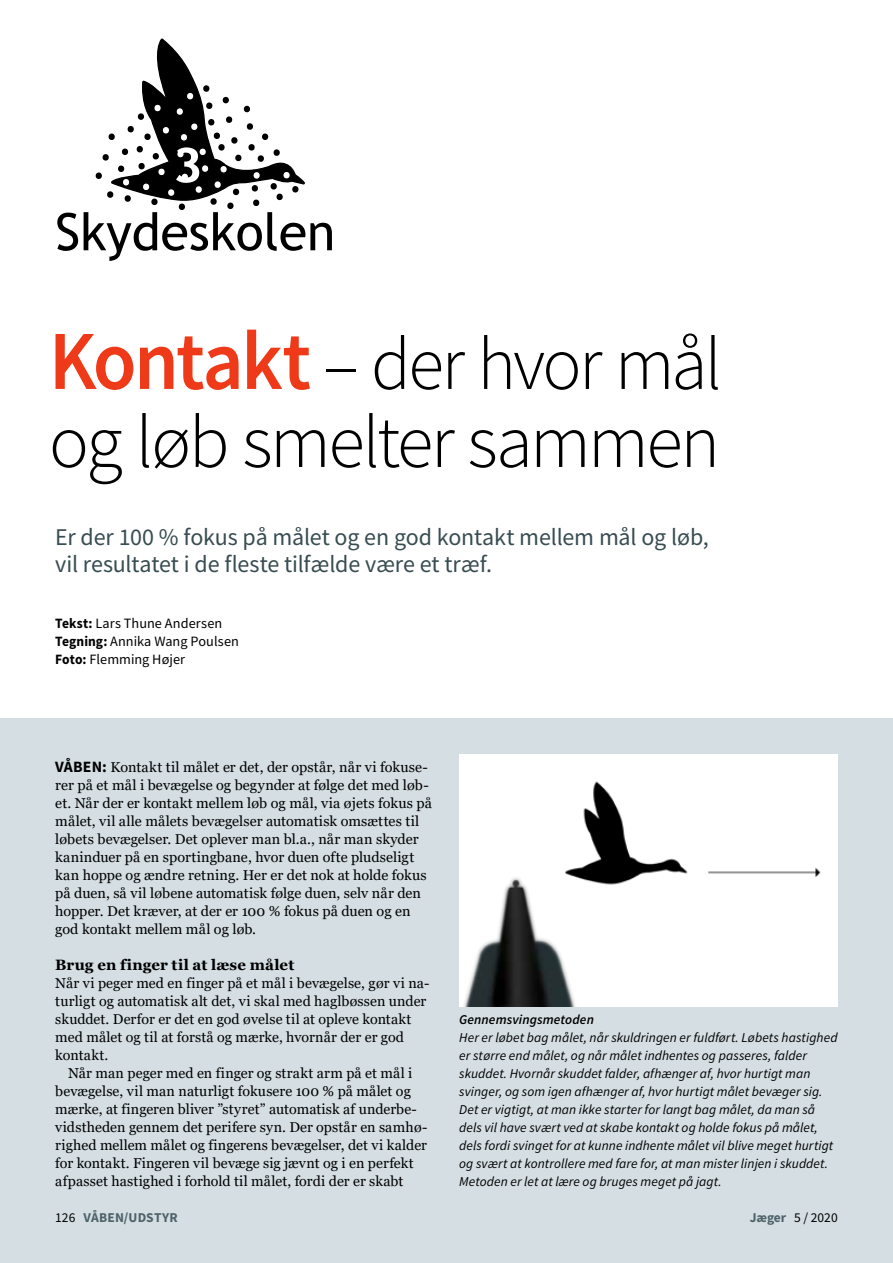
<style>
.page{position:relative;width:893px;height:1263px;background:#fff}
.page>*{position:absolute;margin:0;border:0;box-sizing:border-box;transform-origin:0 0}
.t1{font:300 75px/78px "Source Sans Pro";letter-spacing:-.035em;color:#000}
.t2{font:51.75px "Trebuchet MS";color:#000}
.t3{font:700 48px "Trebuchet MS";color:#fff;scale:1.1 1}
.t4{font:24px/27px "Source Sans Pro";letter-spacing:-.005em;color:#384c52}
.t5{font:700 15px "Georgia";letter-spacing:.01em;color:#000}
.t6{font:14.25px/18px "Georgia";letter-spacing:.005em;color:#000}
.t7{font:14.25px/18px "Source Sans Pro";letter-spacing:.005em;color:#000}
.t8{font:italic 13.5px/18px "Source Sans Pro";letter-spacing:.005em;color:#000}
.t9{font:italic 600 13.5px "Source Sans Pro";letter-spacing:.01em;color:#000}
.t10{font:700 13.5px "Source Sans Pro";letter-spacing:.02em;color:#4f626a}
.t11{font:13.5px "Source Sans Pro";color:#000}
.s1{font-weight:600;font-size:84px;color:#ee3a18}
.s2{font-weight:700}
.s3{font-family:"Source Sans Pro";font-weight:700;font-size:15.75px}
.s4{font-weight:400;color:#000}
.s5{font-weight:700;color:#4f626a}
</style>
<div class="page">
<div style="left:0;top:718px;width:893px;height:545px;background:#d4dee3"></div>
<svg style="left:95px;top:39px;width:210px;height:171px"></svg>
<div style="left:459px;top:754px;width:379px;height:252px;background:#fff"></div>
<img style="left:464px;top:781px;width:357px;height:225px">
<h3 class="t3" style="left:172px;top:135px;width:30px">3</h3>
<h2 class="t2" style="left:55px;top:199px;width:281px">Skydeskolen</h2>
<h1 class="t1" style="left:49px;top:325px;width:675px"><span class="s1">Kontakt</span> – der hvor mål og løb smelter sammen</h1>
<h3 class="t4" style="left:55px;top:523px;width:655px">Er der 100 % fokus på målet og en god kontakt mellem mål og løb, vil resultatet i de fleste tilfælde være et træf.</h3>
<p class="t7" style="left:55px;top:614px;width:185px"><span class="s2">Tekst:</span> Lars Thune Andersen<br><span class="s2">Tegning:</span> Annika Wang Poulsen<br><span class="s2">Foto:</span> Flemming Højer</p>
<p class="t6" style="left:55px;top:759px;width:378px"><span class="s3">VÅBEN:</span> Kontakt til målet er det, der opstår, når vi fokuse&shy;rer på et mål i bevægelse og begynder at følge det med løb&shy;et. Når der er kontakt mellem løb og mål, via øjets fokus på målet, vil alle målets bevægelser automatisk omsættes til løbets bevægelser. Det oplever man bl.a., når man skyder kaninduer på en sportingbane, hvor duen ofte pludseligt kan hoppe og ændre retning. Her er det nok at holde fokus på duen, så vil løbene automatisk følge duen, selv når den hopper. Det kræver, at der er 100 % fokus på duen og en god kontakt mellem mål og løb.</p>
<p class="t5" style="left:55px;top:955px;width:241px">Brug en finger til at læse målet</p>
<p class="t6" style="left:55px;top:975px;width:376px">Når vi peger med en finger på et mål i bevægelse, gør vi na&shy;turligt og automatisk alt det, vi skal med haglbøssen under skuddet. Derfor er det en god øvelse til at opleve kontakt med målet og til at forstå og mærke, hvornår der er god kontakt.</p>
<p class="t6" style="left:55px;top:1065px;width:374px;text-indent:13px">Når man peger med en finger og strakt arm på et mål i bevægelse, vil man naturligt fokusere 100 % på målet og mærke, at fingeren bliver ”styret” automatisk af underbe&shy;vidstheden gennem det perifere syn. Der opstår en samhø&shy;righed mellem målet og fingerens bevægelser, det vi kalder for kontakt. Fingeren vil bevæge sig jævnt og i en perfekt afpasset hastighed i forhold til målet, fordi der er skabt</p>
<p class="t10" style="left:55px;top:1208px;width:124px"><span class="s4">126</span> VÅBEN/UDSTYR</p>
<p class="t11" style="left:750px;top:1209px;width:89px"><span class="s5">Jæger</span> 5 / 2020</p>
<p class="t9" style="left:459px;top:1011px;width:136px">Gennemsvingsmetoden</p>
<p class="t8" style="left:459px;top:1029px;width:380px">Her er løbet bag målet, når skuldringen er fuldført. Løbets hastighed er større end målet, og når målet indhentes og passeres, falder skuddet. Hvornår skuddet falder, afhænger af, hvor hurtigt man svinger, og som igen afhænger af, hvor hurtigt målet bevæger sig.<br>Det er vigtigt, at man ikke starter for langt bag målet, da man så dels vil have svært ved at skabe kontakt og holde fokus på målet, dels fordi svinget for at kunne indhente målet vil blive meget hurtigt og svært at kontrollere med fare for, at man mister linjen i skuddet.<br>Metoden er let at lære og bruges meget på jagt.</p>
</div>
